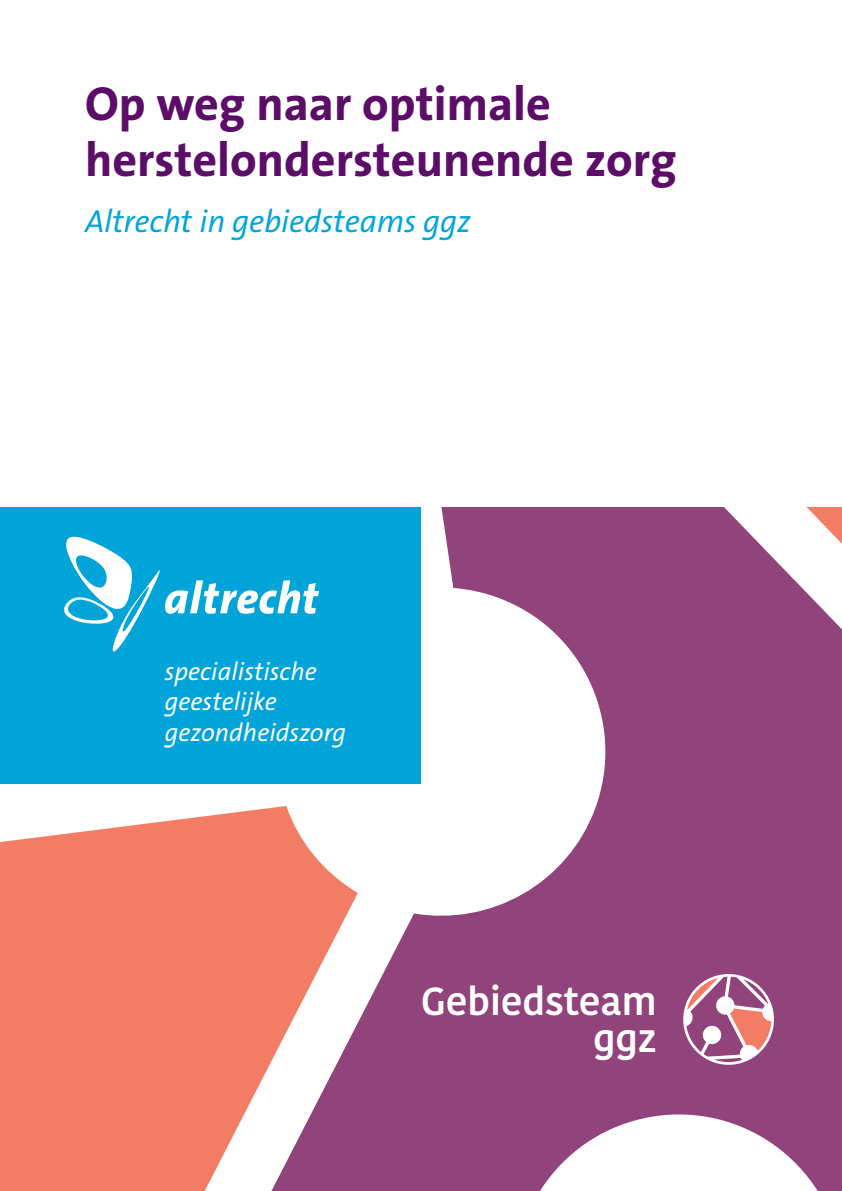
<style>
.page{position:relative;width:842px;height:1191px;background:#fff}
.page>*{position:absolute;margin:0;border:0;box-sizing:border-box;transform-origin:0 0}
.t1{font:700 48px/56px "The Sans Correspondence";color:#5c0d67}
.t2{font:600 39px/37px "Kohinoor Bangla";letter-spacing:-.005em;color:#fff;text-align:right}
.t3{font:italic 32px "The Sans Correspondence";letter-spacing:-.005em;color:#00a4d9}
.t4{font:italic 25.6px/30.6px "The Sans Correspondence";color:#fff}
</style>
<div class="page">
<svg style="left:358px;top:507px;width:484px;height:684px;fill:#90447b"></svg>
<svg style="left:358px;top:784px;width:36px;height:27px"></svg>
<svg style="left:0;top:806px;width:358px;height:385px;fill:#f37c65"></svg>
<svg style="left:569px;top:507px;width:273px;height:315px;background:#a05e8d"></svg>
<div style="left:0;top:507px;width:421px;height:277px;background:#00a4d9"></div>
<svg style="left:64px;top:536px;width:255px;height:116px"></svg>
<svg style="left:683px;top:974px;width:91px;height:90px"></svg>
<svg style="left:686px;top:976px;width:85px;height:86px"></svg>
<p class="t1" style="left:85px;top:77px;width:593px">Op weg naar optimale herstelondersteunende zorg</p>
<p class="t3" style="left:85px;top:205px;width:387px">Altrecht in gebiedsteams ggz</p>
<p class="t4" style="left:165px;top:657px;width:183px">specialistische geestelijke gezondheidszorg</p>
<p class="t2" style="left:421px;top:981px;width:237px">Gebiedsteam ggz</p>
</div>
